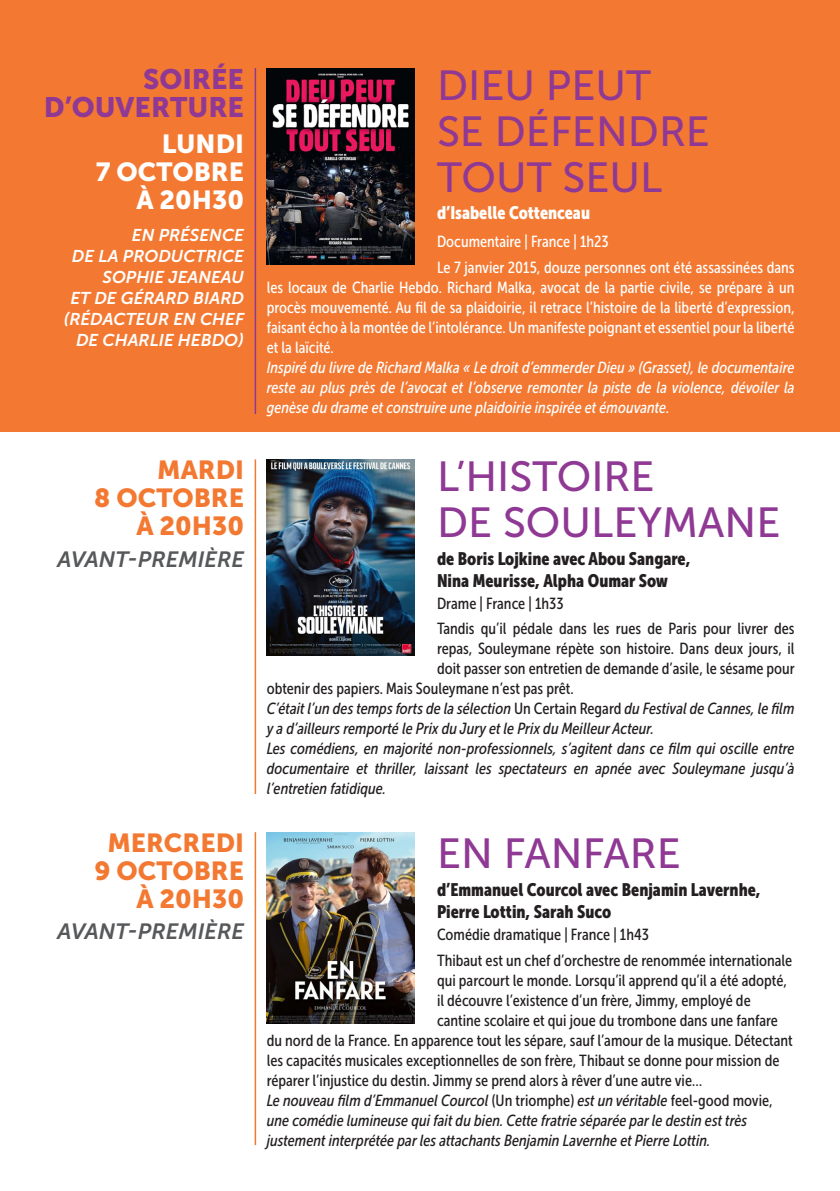
<style>
.page{position:relative;width:840px;height:1191px;background:#fff}
.page>*{position:absolute;margin:0;border:0;box-sizing:border-box;transform-origin:0 0}
.t1{font:42px/46px "Museo Sans 500";color:#8f3995}
.t2{font:28px/28px "Museo Sans 900";color:#8f3995;text-align:right}
.t3{font:26px/28px "Museo Sans 900";color:#f37932;text-align:right}
.t4{font:26px/28px "Museo Sans 900";color:#fff;text-align:right}
.t5{font:italic 22px "Museo Sans 700";color:#57585a}
.t6{font:18px/22px "Museo Sans Cond 900";color:#231f20}
.t7{font:18px "Museo Sans Cond 900";color:#fff}
.t8{font:italic 17px/21px "Museo Sans 700";color:#fff;text-align:right}
.t9{font:16px/25.6px "Museo Sans Cond 500";color:#231f20}
.t10{font:italic 16px "Museo Sans Cond 500";color:#231f20}
.t11{font:16px/20px "Museo Sans Cond 500";color:#fff}
.t12{font:italic 16px/20px "Museo Sans Cond 500";color:#fff;text-align:justify}
.s1{font-style:normal}
</style>
<div class="page">
<div style="left:0;top:0;width:839px;height:431px;background:#f37932"></div>
<img style="left:266px;top:68px;width:148px;height:197px">
<img style="left:266px;top:459px;width:148px;height:197px">
<img style="left:266px;top:832px;width:148px;height:191px">
<hr style="left:254px;top:68px;width:2px;height:346px;background:#8f3995">
<hr style="left:254px;top:459px;width:2px;height:335px;background:#f37932">
<hr style="left:254px;top:832px;width:2px;height:313px;background:#f37932">
<h2 class="t2" style="left:44px;top:65px;width:202px">SOIRÉE<br>D’OUVERTURE</h2>
<h3 class="t4" style="left:96px;top:130px;width:150px">LUNDI<br>7 OCTOBRE<br>À 20H30</h3>
<p class="t8" style="left:63px;top:225px;width:182px">EN PRÉSENCE<br>DE LA PRODUCTRICE<br>SOPHIE JEANEAU<br>ET DE GÉRARD BIARD (RÉDACTEUR EN CHEF<br>DE CHARLIE HEBDO)</p>
<h3 class="t3" style="left:94px;top:456px;width:151px">MARDI<br>8 OCTOBRE<br>À 20H30</h3>
<h3 class="t5" style="left:58px;top:547px;width:188px">AVANT-PREMIÈRE</h3>
<h3 class="t3" style="left:94px;top:828px;width:151px">MERCREDI<br>9 OCTOBRE<br>À 20H30</h3>
<h3 class="t5" style="left:58px;top:919px;width:188px">AVANT-PREMIÈRE</h3>
<h1 class="t1" style="left:437px;top:62px;width:274px">DIEU PEUT<br>SE DÉFENDRE<br>TOUT SEUL</h1>
<p class="t7" style="left:437px;top:203px;width:154px">d’Isabelle Cottenceau</p>
<p class="t11" style="left:437px;top:229px;width:359px;line-height:25.6px">Documentaire | France | 1h23<br>Le 7 janvier 2015, douze personnes ont été assassinées dans</p>
<p class="t11" style="left:266px;top:277px;width:529px;text-align:justify">les locaux de Charlie Hebdo. Richard Malka, avocat de la partie civile, se prépare à un procès mouvementé. Au fil de sa plaidoirie, il retrace l’histoire de la liberté d’expression, faisant écho à la montée de l’intolérance. Un manifeste poignant et essentiel pour la liberté et la laïcité.</p>
<p class="t12" style="left:266px;top:357px;width:529px">Inspiré du livre de Richard Malka « Le droit d’emmerder Dieu » (Grasset), le documentaire reste au plus près de l’avocat et l’observe remonter la piste de la violence, dévoiler la genèse du drame et construire une plaidoirie inspirée et émouvante.</p>
<h1 class="t1" style="left:437px;top:453px;width:345px">L’HISTOIRE<br>DE SOULEYMANE</h1>
<p class="t6" style="left:437px;top:547px;width:255px">de Boris Lojkine avec Abou Sangare,<br>Nina Meurisse, Alpha Oumar Sow</p>
<p class="t9" style="left:437px;top:590px;width:359px">Drame | France | 1h33<br>Tandis qu’il pédale dans les rues de Paris pour livrer des</p>
<p class="t9" style="left:437px;top:636px;width:359px">repas, Souleymane répète son histoire. Dans deux jours, il</p>
<p class="t9" style="left:437px;top:656px;width:359px">doit passer son entretien de demande d’asile, le sésame pour</p>
<p class="t9" style="left:266px;top:676px;width:308px">obtenir des papiers. Mais Souleymane n’est pas prêt.</p>
<p class="t10" style="left:266px;top:700px;width:529px">C’était l’un des temps forts de la sélection <span class="s1">Un Certain Regard</span> du Festival de Cannes, le film</p>
<p class="t10" style="left:266px;top:720px;width:389px">y a d’ailleurs remporté le Prix du Jury et le Prix du Meilleur Acteur.</p>
<p class="t10" style="left:266px;top:740px;width:529px">Les comédiens, en majorité non-professionnels, s’agitent dans ce film qui oscille entre</p>
<p class="t10" style="left:266px;top:760px;width:529px">documentaire et thriller, laissant les spectateurs en apnée avec Souleymane jusqu’à</p>
<p class="t10" style="left:266px;top:780px;width:121px">l’entretien fatidique.</p>
<h1 class="t1" style="left:437px;top:831px;width:245px">EN FANFARE</h1>
<p class="t6" style="left:437px;top:878px;width:325px">d’Emmanuel Courcol avec Benjamin Lavernhe,<br>Pierre Lottin, Sarah Suco</p>
<p class="t9" style="left:437px;top:921px;width:356px">Comédie dramatique | France | 1h43<br>Thibaut est un chef d’orchestre de renommée internationale</p>
<p class="t9" style="left:437px;top:967px;width:351px">qui parcourt le monde. Lorsqu’il apprend qu’il a été adopté,</p>
<p class="t9" style="left:437px;top:987px;width:315px">il découvre l’existence d’un frère, Jimmy, employé de</p>
<p class="t9" style="left:437px;top:1007px;width:342px">cantine scolaire et qui joue du trombone dans une fanfare</p>
<p class="t9" style="left:266px;top:1027px;width:527px">du nord de la France. En apparence tout les sépare, sauf l’amour de la musique. Détectant</p>
<p class="t9" style="left:266px;top:1047px;width:514px">les capacités musicales exceptionnelles de son frère, Thibaut se donne pour mission de</p>
<p class="t9" style="left:266px;top:1067px;width:436px">réparer l’injustice du destin. Jimmy se prend alors à rêver d’une autre vie…</p>
<p class="t10" style="left:266px;top:1091px;width:507px">Le nouveau film d’Emmanuel Courcol <span class="s1">(Un triomphe)</span> est un véritable <span class="s1">feel-good movie,</span></p>
<p class="t10" style="left:266px;top:1111px;width:481px">une comédie lumineuse qui fait du bien. Cette fratrie séparée par le destin est très</p>
<p class="t10" style="left:266px;top:1131px;width:445px">justement interprétée par les attachants Benjamin Lavernhe et Pierre Lottin.</p>
</div>
